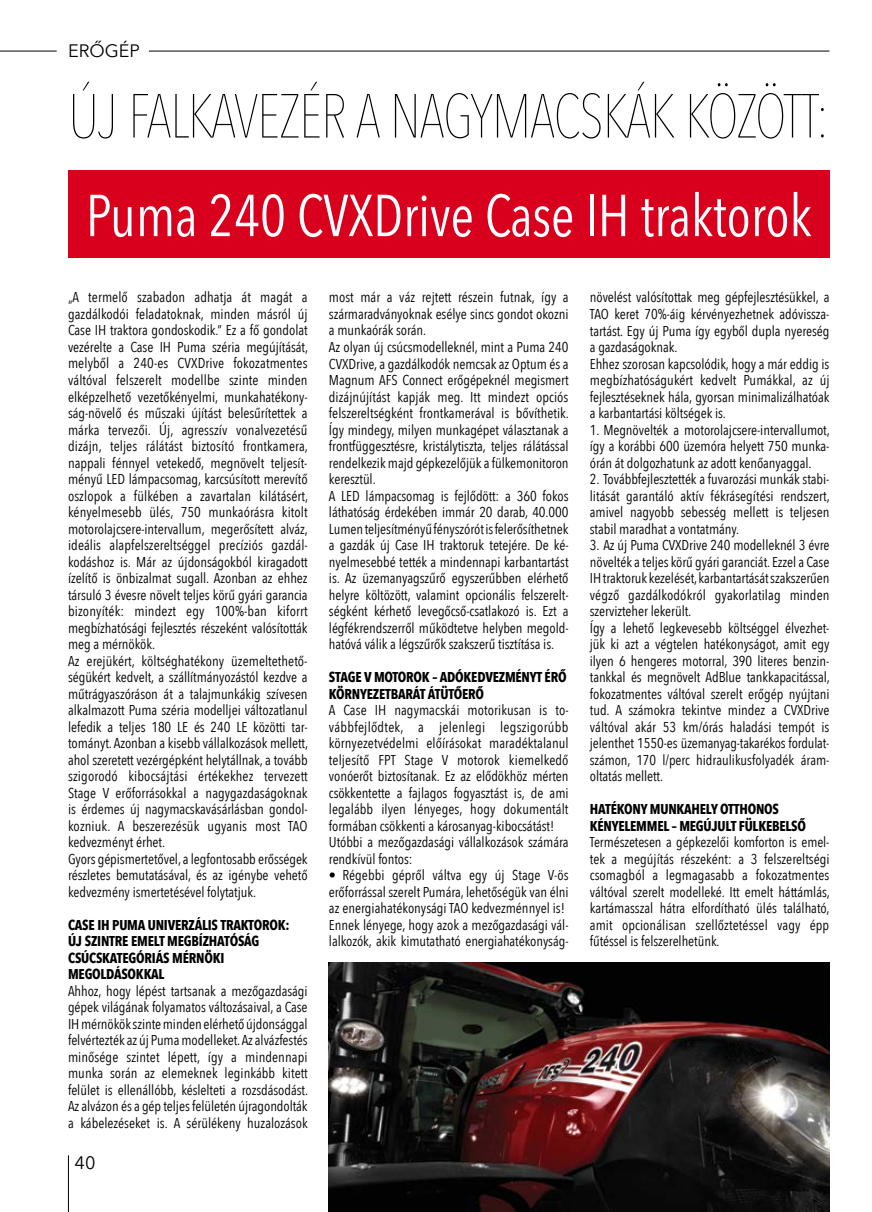
<style>
.page{position:relative;width:872px;height:1212px;background:#fff}
.page>*{position:absolute;margin:0;border:0;box-sizing:border-box;transform-origin:0 0}
.t1{font:200 61.5px "Avenir Next Condensed";letter-spacing:-.02em;color:#000;scale:.95 1}
.t2{font:58.5px "Avenir Next Condensed";letter-spacing:-.005em;color:#fff;scale:.95 1}
.t3{font:18px "Avenir Next";color:#000}
.t4{font:14.25px/16.5px "Avenir Next Condensed";letter-spacing:-.005em;color:#000}
.t5{font:700 14.25px/16.5px "Avenir Next Condensed";letter-spacing:-.015em;color:#000}
</style>
<div class="page">
<div style="left:68px;top:170px;width:761px;height:88px;background:#d9001e"></div>
<img style="left:329px;top:962px;width:500px;height:250px">
<hr style="left:0;top:51px;width:57px;height:1px;background:#000">
<hr style="left:149px;top:51px;width:680px;height:1px;background:#000">
<hr style="left:68px;top:1155px;width:1px;height:57px;background:#000">
<p class="t3" style="left:68px;top:36px;width:73px">ERŐGÉP</p>
<h1 class="t1" style="left:68px;top:79px;width:803px">ÚJ FALKAVEZÉR A NAGYMACSKÁK KÖZÖTT:</h1>
<h2 class="t2" style="left:86px;top:166px;width:765px">Puma 240 CVXDrive Case IH traktorok</h2>
<p class="t4" style="left:68px;top:289px;width:242px">„A termelő szabadon adhatja át magát a gazdálkodói feladatoknak, minden másról új Case IH traktora gondoskodik.” Ez a fő gondolat vezérelte a Case IH Puma széria megújítását, melyből a 240-es CVXDrive fokozatmentes váltóval felszerelt modellbe szinte minden elképzelhető vezetőkényelmi, munkahatékony&shy;ság-növelő és műszaki újítást belesűrítettek a márka tervezői. Új, agresszív vonalvezetésű dizájn, teljes rálátást biztosító frontkamera, nappali fénnyel vetekedő, megnövelt teljesít&shy;ményű LED lámpacsomag, karcsúsított merevítő oszlopok a fülkében a zavartalan kilátásért, kényelmesebb ülés, 750 munkaórásra kitolt motorolajcsere-intervallum, megerősített alváz, ideális alapfelszereltséggel precíziós gazdál&shy;kodáshoz is. Már az újdonságokból kiragadott ízelítő is önbizalmat sugall. Azonban az ehhez társuló 3 évesre növelt teljes körű gyári garancia bizonyíték: mindezt egy 100%-ban kiforrt megbízhatósági fejlesztés részeként valósították meg a mérnökök.<br>Az erejükért, költséghatékony üzemeltethető&shy;ségükért kedvelt, a szállítmányozástól kezdve a műtrágyaszóráson át a talajmunkákig szívesen alkalmazott Puma széria modelljei változatlanul lefedik a teljes 180 LE és 240 LE közötti tar&shy;tományt. Azonban a kisebb vállalkozások mellett, ahol szeretett vezérgépként helytállnak, a tovább szigorodó kibocsájtási értékekhez tervezett Stage V erőforrásokkal a nagygazdaságoknak is érdemes új nagymacskavásárlásban gondol&shy;kozniuk. A beszerezésük ugyanis most TAO kedvezményt érhet.<br>Gyors gépismertetővel, a legfontosabb erősségek részletes bemutatásával, és az igénybe vehető kedvezmény ismertetésével folytatjuk.</p>
<p class="t5" style="left:68px;top:916px;width:223px">CASE IH PUMA UNIVERZÁLIS TRAKTOROK:<br>ÚJ SZINTRE EMELT MEGBÍZHATÓSÁG<br>CSÚCSKATEGÓRIÁS MÉRNÖKI<br>MEGOLDÁSOKKAL</p>
<p class="t4" style="left:68px;top:982px;width:241px;text-align:justify">Ahhoz, hogy lépést tartsanak a mezőgazdasági gépek világának folyamatos változásaival, a Case IH mérnökök szinte minden elérhető újdonsággal felvértezték az új Puma modelleket. Az alvázfestés minősége szintet lépett, így a mindennapi munka során az elemeknek leginkább kitett felület is ellenállóbb, késlelteti a rozsdásodást.<br>Az alvázon és a gép teljes felületén újragondolták a kábelezéseket is. A sérülékeny huzalozások</p>
<p class="t3" style="left:75px;top:1147px;width:22px">40</p>
<p class="t4" style="left:329px;top:289px;width:241px">most már a váz rejtett részein futnak, így a szármaradványoknak esélye sincs gondot okozni a munkaórák során.<br>Az olyan új csúcsmodelleknél, mint a Puma 240<br>CVXDrive, a gazdálkodók nemcsak az Optum és a Magnum AFS Connect erőgépeknél megismert dizájnújítást kapják meg. Itt mindezt opciós felszereltségként frontkamerával is bővíthetik.<br>Így mindegy, milyen munkagépet választanak a frontfüggesztésre, kristálytiszta, teljes rálátással rendelkezik majd gépkezelőjük a fülkemonitoron keresztül.<br>A LED lámpacsomag is fejlődött: a 360 fokos láthatóság érdekében immár 20 darab, 40.000<br>Lumen teljesítményű fényszórót is felerősíthetnek a gazdák új Case IH traktoruk tetejére. De ké&shy;nyelmesebbé tették a mindennapi karbantartást is. Az üzemanyagszűrő egyszerűbben elérhető helyre költözött, valamint opcionális felszerelt&shy;ségként kérhető levegőcső-csatlakozó is. Ezt a légfékrendszerről működtetve helyben megold&shy;hatóvá válik a légszűrők szakszerű tisztítása is.</p>
<p class="t5" style="left:329px;top:669px;width:239px">STAGE V MOTOROK – ADÓKEDVEZMÉNYT ÉRŐ<br>KÖRNYEZETBARÁT ÁTÜTŐERŐ</p>
<p class="t4" style="left:329px;top:701px;width:241px">A Case IH nagymacskái motorikusan is to&shy;vábbfejlődtek, a jelenlegi legszigorúbb környezetvédelmi előírásokat maradéktalanul teljesítő FPT Stage V motorok kiemelkedő vonóerőt biztosítanak. Ez az elődökhöz mérten csökkentette a fajlagos fogyasztást is, de ami legalább ilyen lényeges, hogy dokumentált formában csökkenti a károsanyag-kibocsátást!<br>Utóbbi a mezőgazdasági vállalkozások számára rendkívül fontos:</p>
<p class="t4" style="left:329px;top:866px;width:241px">• Régebbi gépről váltva egy új Stage V-ös erőforrással szerelt Pumára, lehetőségük van élni az energiahatékonysági TAO kedvezménnyel is!<br>Ennek lényege, hogy azok a mezőgazdasági vál&shy;lalkozók, akik kimutatható energiahatékonyság-</p>
<p class="t4" style="left:590px;top:289px;width:241px">növelést valósítottak meg gépfejlesztésükkel, a TAO keret 70%-áig kérvényezhetnek adóvissza&shy;tartást. Egy új Puma így egyből dupla nyereség a gazdaságoknak.<br>Ehhez szorosan kapcsolódik, hogy a már eddig is megbízhatóságukért kedvelt Pumákkal, az új fejlesztéseknek hála, gyorsan minimalizálhatóak a karbantartási költségek is.</p>
<p class="t4" style="left:590px;top:421px;width:241px;text-align:justify">1. Megnövelték a motorolajcsere-intervallumot, így a korábbi 600 üzemóra helyett 750 munka&shy;órán át dolgozhatunk az adott kenőanyaggal.</p>
<p class="t4" style="left:590px;top:470px;width:241px;text-align:justify">2. Továbbfejlesztették a fuvarozási munkák stabi&shy;litását garantáló aktív fékrásegítési rendszert, amivel nagyobb sebesség mellett is teljesen stabil maradhat a vontatmány.</p>
<p class="t4" style="left:590px;top:536px;width:241px">3. Az új Puma CVXDrive 240 modelleknél 3 évre növelték a teljes körű gyári garanciát. Ezzel a Case IH traktoruk kezelését, karbantartását szakszerűen végző gazdálkodókról gyakorlatilag minden szervizteher lekerült.<br>Így a lehető legkevesebb költséggel élvezhet&shy;jük ki azt a végtelen hatékonyságot, amit egy ilyen 6 hengeres motorral, 390 literes benzin&shy;tankkal és megnövelt AdBlue tankkapacitással, fokozatmentes váltóval szerelt erőgép nyújtani tud. A számokra tekintve mindez a CVXDrive váltóval akár 53 km/órás haladási tempót is jelenthet 1550-es üzemanyag-takarékos fordulat&shy;számon, 170 l/perc hidraulikusfolyadék áram&shy;oltatás mellett.</p>
<p class="t5" style="left:590px;top:801px;width:218px">HATÉKONY MUNKAHELY OTTHONOS<br>KÉNYELEMMEL – MEGÚJULT FÜLKEBELSŐ</p>
<p class="t4" style="left:590px;top:833px;width:241px;text-align:justify">Természetesen a gépkezelői komforton is emel&shy;tek a megújítás részeként: a 3 felszereltségi csomagból a legmagasabb a fokozatmentes váltóval szerelt modelleké. Itt emelt háttámlás, kartámasszal hátra elfordítható ülés található, amit opcionálisan szellőztetéssel vagy épp fűtéssel is felszerelhetünk.</p>
</div>
